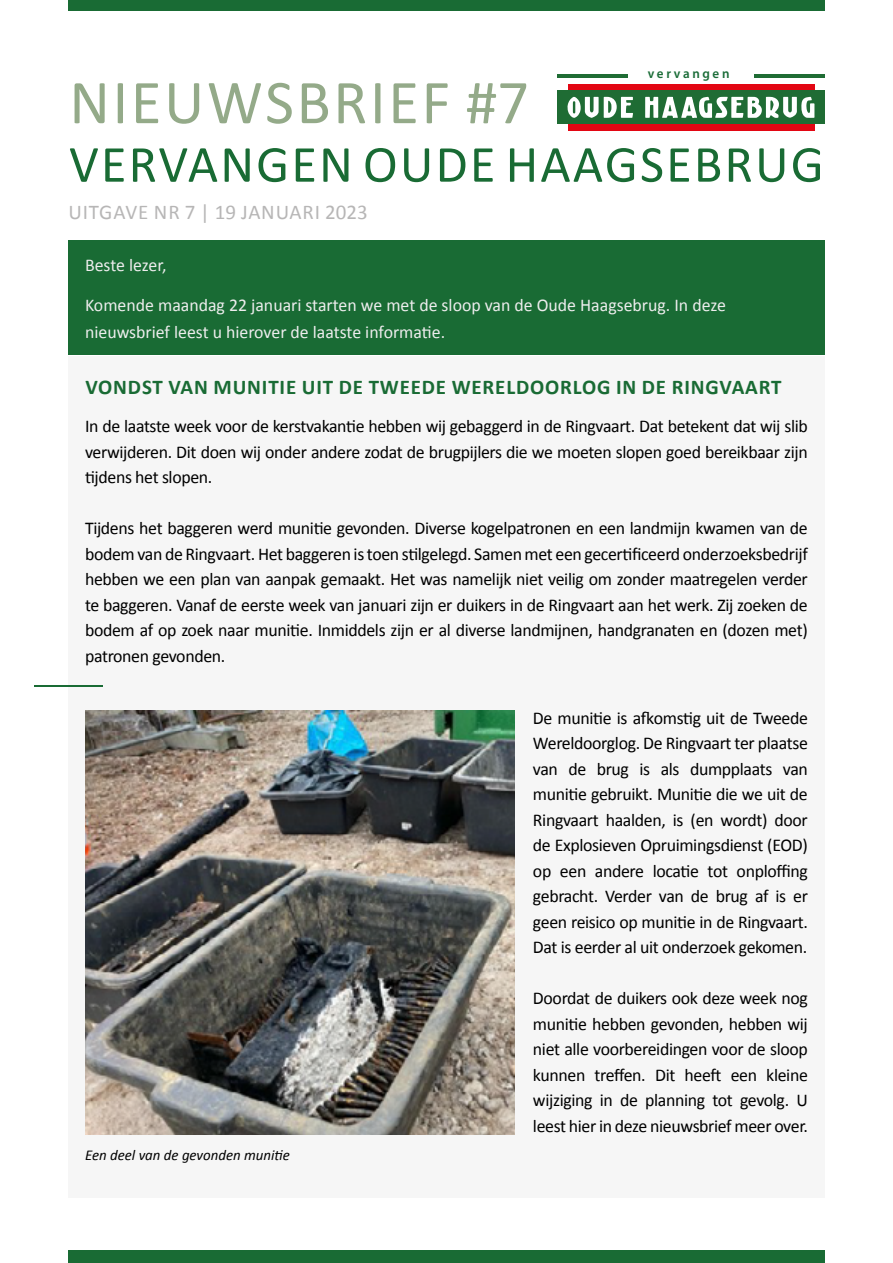
<style>
.page{position:relative;width:893px;height:1263px;background:#fff}
.page>*{position:absolute;margin:0;border:0;box-sizing:border-box;transform-origin:0 0}
.t1{font:63px "Calibri";letter-spacing:.04em;color:#94aa89}
.t2{font:52.5px "Calibri";letter-spacing:.04em;color:#196b34}
.t3{font:700 21px "Calibri";letter-spacing:.04em;color:#196b34}
.t4{font:21px "Calibri";letter-spacing:.04em;color:#b7b6b6}
.t5{font:18px/25.5px "Calibri";letter-spacing:-.02em;color:#000;text-align:justify}
.t6{font:18px/27px "Calibri";color:#ededed}
.t7{font:italic 15px "Calibri";color:#000}
.t8{font:600 13.5px "Myriad Pro";letter-spacing:.2em;color:#1a6c37}
</style>
<div class="page">
<div style="left:68px;top:1250px;width:757px;height:13px;background:#196b34"></div>
<div style="left:68px;top:0;width:757px;height:11px;background:#196b34"></div>
<div style="left:68px;top:357px;width:757px;height:841px;background:#f6f6f6"></div>
<div style="left:68px;top:240px;width:757px;height:115px;background:#196b34"></div>
<hr style="left:34px;top:685px;width:68px;height:2px;background:#196b34">
<hr style="left:557px;top:74px;width:268px;height:4px;background:#1f6c34">
<div style="left:628px;top:68px;width:126px;height:14px;background:#fff"></div>
<div style="left:568px;top:84px;width:246px;height:47px;background:#e30613"></div>
<div style="left:557px;top:91px;width:268px;height:33px;background:#1f6c34"></div>
<svg style="left:567px;top:97px;width:66px;height:21px"></svg>
<svg style="left:645px;top:97px;width:169px;height:21px"></svg>
<img style="left:85px;top:710px;width:430px;height:424px">
<p class="t8" style="left:648px;top:65px;width:83px">vervangen</p>
<h1 class="t1" style="left:69px;top:59px;width:461px">NIEUWSBRIEF #7</h1>
<h2 class="t2" style="left:69px;top:128px;width:756px">VERVANGEN OUDE HAAGSEBRUG</h2>
<p class="t4" style="left:68px;top:198px;width:301px">UITGAVE NR 7 | 19 JANUARI 2023</p>
<p class="t6" style="left:85px;top:251px;width:83px">Beste lezer,</p>
<p class="t6" style="left:85px;top:291px;width:642px">Komende maandag 22 januari starten we met de sloop van de Oude Haagsebrug. In deze nieuwsbrief leest u hierover de laatste informatie.</p>
<p class="t3" style="left:85px;top:372px;width:698px">VONDST VAN MUNITIE UIT DE TWEEDE WERELDOORLOG IN DE RINGVAART</p>
<p class="t5" style="left:85px;top:413px;width:724px">In de laatste week voor de kerstvakantie hebben wij gebaggerd in de Ringvaart. Dat betekent dat wij slib verwijderen. Dit doen wij onder andere zodat de brugpijlers die we moeten slopen goed bereikbaar zijn tijdens het slopen.</p>
<p class="t5" style="left:85px;top:515px;width:724px">Tijdens het baggeren werd munitie gevonden. Diverse kogelpatronen en een landmijn kwamen van de bodem van de Ringvaart. Het baggeren is toen stilgelegd. Samen met een gecertificeerd onderzoeksbedrijf hebben we een plan van aanpak gemaakt. Het was namelijk niet veilig om zonder maatregelen verder te baggeren. Vanaf de eerste week van januari zijn er duikers in de Ringvaart aan het werk. Zij zoeken de bodem af op zoek naar munitie. Inmiddels zijn er al diverse landmijnen, handgranaten en (dozen met) patronen gevonden.</p>
<p class="t7" style="left:85px;top:1144px;width:206px">Een deel van de gevonden munitie</p>
<p class="t5" style="left:533px;top:704px;width:276px">De munitie is afkomstig uit de Tweede Wereldoorglog. De Ringvaart ter plaatse van de brug is als dumpplaats van munitie gebruikt. Munitie die we uit de Ringvaart haalden, is (en wordt) door de Explosieven Opruimingsdienst (EOD) op een andere locatie tot onploffing gebracht. Verder van de brug af is er geen reisico op munitie in de Ringvaart.<br>Dat is eerder al uit onderzoek gekomen.</p>
<p class="t5" style="left:533px;top:985px;width:276px">Doordat de duikers ook deze week nog munitie hebben gevonden, hebben wij niet alle voorbereidingen voor de sloop kunnen treffen. Dit heeft een kleine wijziging in de planning tot gevolg. U leest hier in deze nieuwsbrief meer over.</p>
</div>
